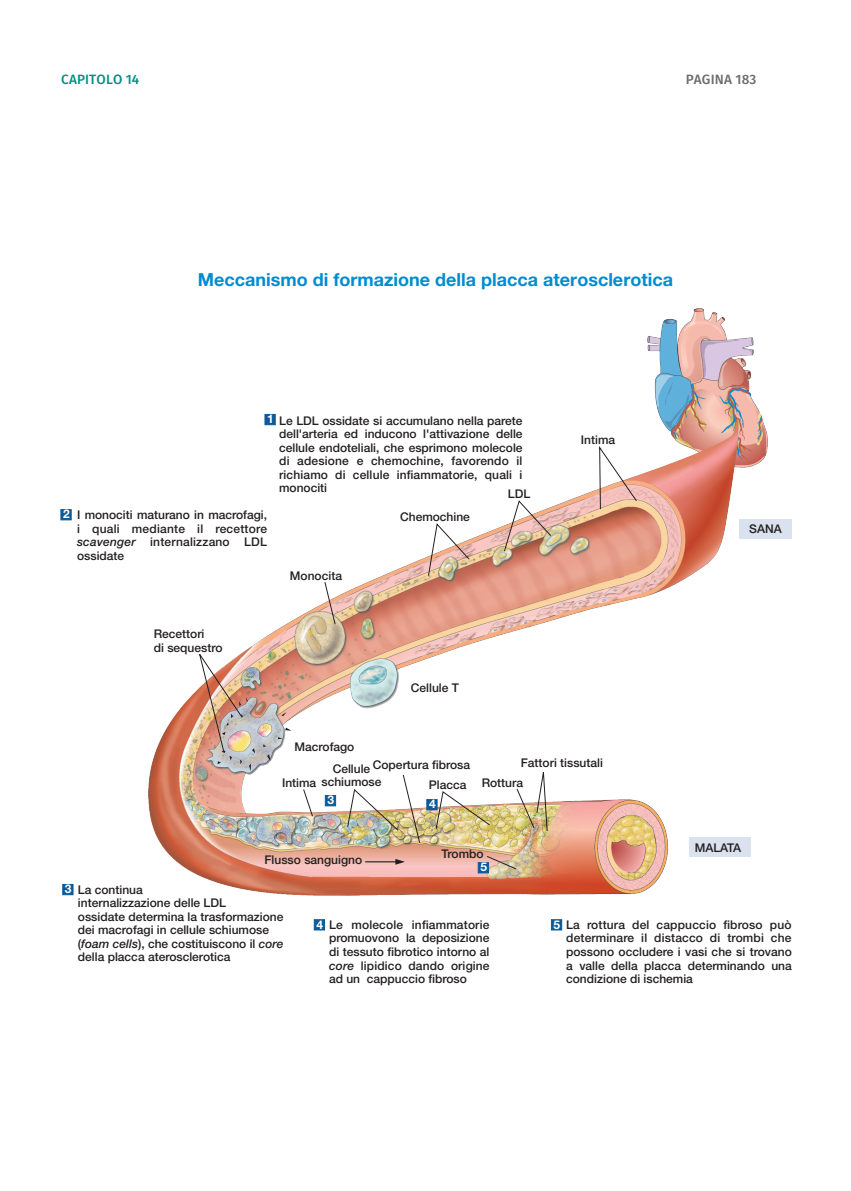
<style>
.page{position:relative;width:851px;height:1191px;background:#fff}
.page>*{position:absolute;margin:0;border:0;box-sizing:border-box;transform-origin:0 0}
.t1{font:700 18px "Helvetica Neue LT Std";color:#008cd0}
.t2{font:500 13.5px "Fira Sans";letter-spacing:.01em;color:#009284}
.t3{font:500 13.5px "Fira Sans";letter-spacing:.01em;color:#6c6d70}
.t4{font:500 12px/13.5px "Helvetica Neue LT Std";color:#231f20;text-align:justify}
.t5{font:700 12px "Helvetica Neue LT Std";color:#fff}
.s1{font-style:italic}
</style>
<div class="page">
<img style="left:148px;top:308px;width:626px;height:588px">
<div style="left:739px;top:519px;width:52px;height:19px;background:#dae1ef"></div>
<div style="left:689px;top:837px;width:61px;height:19px;background:#dae1ef"></div>
<div style="left:265px;top:414px;width:10px;height:11px;background:#0b5b9a;border:1px solid #0b5b9a"></div>
<div style="left:61px;top:509px;width:10px;height:11px;background:#0b5b9a;border:1px solid #0b5b9a"></div>
<div style="left:325px;top:795px;width:11px;height:11px;background:#0b5b9a;border:1px solid #0b5b9a"></div>
<div style="left:63px;top:884px;width:10px;height:11px;background:#0b5b9a;border:1px solid #0b5b9a"></div>
<div style="left:314px;top:919px;width:11px;height:11px;background:#0b5b9a;border:1px solid #0b5b9a"></div>
<div style="left:551px;top:919px;width:10px;height:11px;background:#0b5b9a;border:1px solid #0b5b9a"></div>
<div style="left:426px;top:799px;width:11px;height:11px;background:#0b5b9a;border:1px solid #0b5b9a"></div>
<div style="left:478px;top:862px;width:10px;height:11px;background:#0b5b9a;border:1px solid #0b5b9a"></div>
<svg style="left:598px;top:445px;width:39px;height:65px"></svg>
<img style="left:503px;top:500px;width:48px;height:52px">
<svg style="left:427px;top:522px;width:42px;height:54px"></svg>
<svg style="left:435px;top:790px;width:55px;height:39px"></svg>
<svg style="left:324px;top:581px;width:12px;height:44px"></svg>
<svg style="left:302px;top:788px;width:11px;height:29px"></svg>
<img style="left:347px;top:774px;width:73px;height:69px">
<svg style="left:486px;top:855px;width:30px;height:15px"></svg>
<img style="left:198px;top:650px;width:57px;height:121px">
<svg style="left:267px;top:754px;width:3px;height:7px"></svg>
<svg style="left:281px;top:712px;width:5px;height:4px"></svg>
<svg style="left:285px;top:727px;width:6px;height:3px"></svg>
<svg style="left:366px;top:859px;width:39px;height:5px"></svg>
<img style="left:516px;top:765px;width:32px;height:66px">
<p class="t2" style="left:61px;top:68px;width:79px">CAPITOLO 14</p>
<p class="t3" style="left:685px;top:68px;width:72px">PAGINA 183</p>
<h1 class="t1" style="left:198px;top:269px;width:476px">Meccanismo di formazione della placca aterosclerotica</h1>
<p class="t5" style="left:267px;top:411px;width:8px">1</p>
<p class="t4" style="left:279px;top:414px;width:245px">Le LDL ossidate si accumulano nella parete dell'arteria ed inducono l'attivazione delle cellule endoteliali, che esprimono molecole di adesione e chemochine, favorendo il richiamo di cellule infiammatorie, quali i monociti</p>
<p class="t4" style="left:508px;top:487px;width:24px">LDL</p>
<p class="t5" style="left:63px;top:507px;width:8px">2</p>
<p class="t4" style="left:77px;top:508px;width:191px">I monociti maturano in macrofagi, i quali mediante il recettore <span class="s1">scavenger</span> internalizzano LDL ossidate</p>
<p class="t4" style="left:154px;top:627px;width:70px">Recettori<br>di sequestro</p>
<p class="t4" style="left:290px;top:568px;width:54px">Monocita</p>
<p class="t4" style="left:294px;top:740px;width:61px">Macrofago</p>
<p class="t4" style="left:400px;top:509px;width:71px">Chemochine</p>
<p class="t4" style="left:411px;top:680px;width:50px">Cellule T</p>
<p class="t4" style="left:580px;top:433px;width:36px">Intima</p>
<p class="t4" style="left:373px;top:758px;width:99px">Copertura fibrosa</p>
<p class="t4" style="left:520px;top:756px;width:84px">Fattori tissutali</p>
<p class="t4" style="left:282px;top:775px;width:101px">Intima schiumose</p>
<p class="t4" style="left:332px;top:761px;width:39px">Cellule</p>
<p class="t4" style="left:429px;top:777px;width:39px">Placca</p>
<p class="t4" style="left:481px;top:776px;width:43px">Rottura</p>
<p class="t5" style="left:327px;top:792px;width:8px">3</p>
<p class="t4" style="left:264px;top:853px;width:99px">Flusso sanguigno</p>
<p class="t5" style="left:429px;top:796px;width:8px">4</p>
<p class="t4" style="left:441px;top:846px;width:44px">Trombo</p>
<p class="t5" style="left:480px;top:859px;width:8px">5</p>
<p class="t4" style="left:749px;top:522px;width:34px">SANA</p>
<p class="t4" style="left:694px;top:840px;width:48px">MALATA</p>
<p class="t5" style="left:65px;top:881px;width:8px">3</p>
<p class="t4" style="left:78px;top:882px;width:207px;text-align:left">La continua<br>internalizzazione delle LDL<br>ossidate determina la trasformazione dei macrofagi in cellule schiumose (<span class="s1">foam cells</span>), che costituiscono il <span class="s1">core </span>della placca aterosclerotica</p>
<p class="t5" style="left:316px;top:917px;width:8px">4</p>
<p class="t5" style="left:553px;top:917px;width:8px">5</p>
<p class="t4" style="left:329px;top:918px;width:162px">Le molecole infiammatorie promuovono la deposizione di tessuto fibrotico intorno al <span class="s1">core</span> lipidico dando origine ad un cappuccio fibroso</p>
<p class="t4" style="left:566px;top:918px;width:227px">La rottura del cappuccio fibroso può determinare il distacco di trombi che possono occludere i vasi che si trovano a valle della placca determinando una condizione di ischemia</p>
</div>
